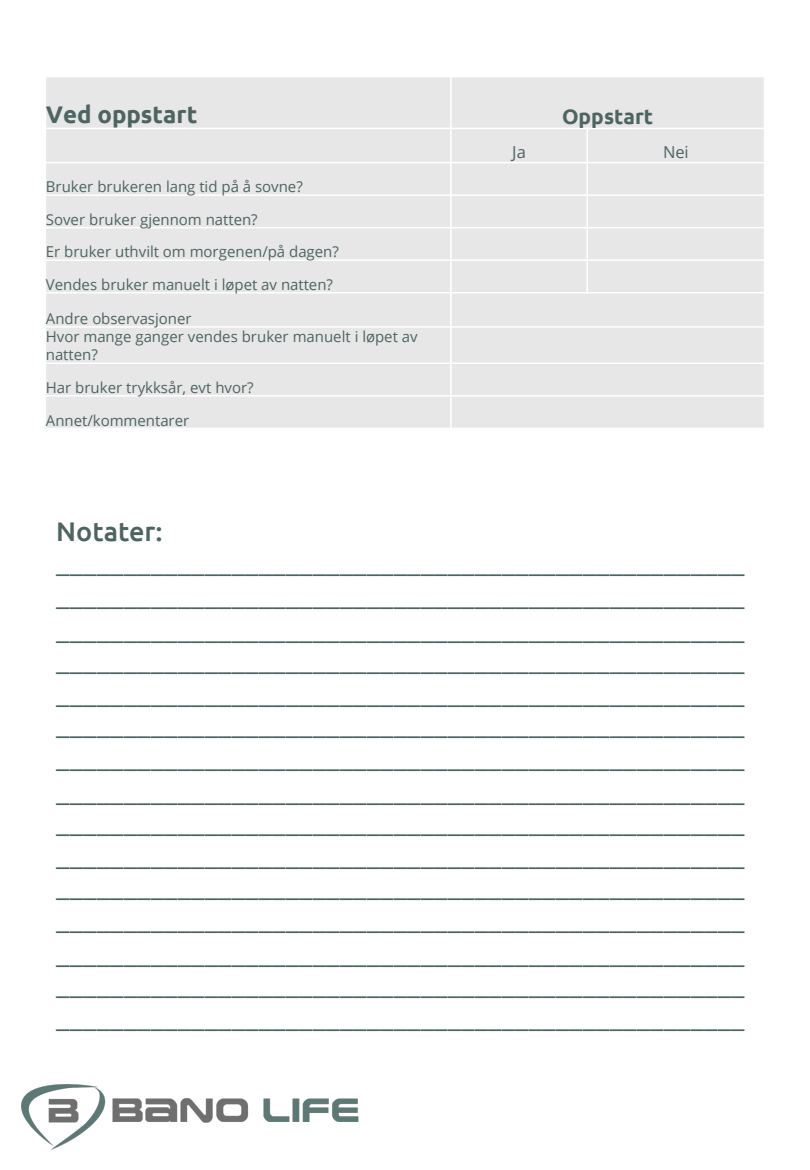
<style>
.page{position:relative;width:810px;height:1170px;background:#fff}
.page>*{position:absolute;margin:0;border:0;box-sizing:border-box;transform-origin:0 0}
.t1{font:27px/32.5px "Calibri";color:#4d6461;text-align:justify}
.t2{font:500 27px "Ubuntu";color:#4d6461}
.t3{font:700 24px "Ubuntu";color:#4d6461}
.t4{font:700 21px "Ubuntu";color:#4d6461}
.t5{font:16.5px "Open Sans";color:#4d6461}
.t6{font:15px/32.5px "Open Sans";color:#4d6461}
</style>
<div class="page">
<div style="left:45px;top:77px;width:406px;height:51px;background:#e7e7e7"></div>
<div style="left:451px;top:77px;width:314px;height:51px;background:#e7e7e7"></div>
<div style="left:45px;top:128px;width:406px;height:35px;background:#e7e7e7"></div>
<div style="left:451px;top:128px;width:136px;height:35px;background:#e7e7e7"></div>
<div style="left:587px;top:128px;width:178px;height:35px;background:#e7e7e7"></div>
<div style="left:45px;top:163px;width:406px;height:32px;background:#e7e7e7"></div>
<div style="left:451px;top:163px;width:136px;height:32px;background:#e7e7e7"></div>
<div style="left:587px;top:163px;width:178px;height:32px;background:#e7e7e7"></div>
<div style="left:45px;top:195px;width:406px;height:33px;background:#e7e7e7"></div>
<div style="left:451px;top:195px;width:136px;height:33px;background:#e7e7e7"></div>
<div style="left:587px;top:195px;width:178px;height:33px;background:#e7e7e7"></div>
<div style="left:45px;top:228px;width:406px;height:32px;background:#e7e7e7"></div>
<div style="left:451px;top:228px;width:136px;height:32px;background:#e7e7e7"></div>
<div style="left:587px;top:228px;width:178px;height:32px;background:#e7e7e7"></div>
<div style="left:45px;top:260px;width:406px;height:33px;background:#e7e7e7"></div>
<div style="left:451px;top:260px;width:136px;height:33px;background:#e7e7e7"></div>
<div style="left:587px;top:260px;width:178px;height:33px;background:#e7e7e7"></div>
<div style="left:45px;top:293px;width:406px;height:34px;background:#e7e7e7"></div>
<div style="left:451px;top:293px;width:314px;height:34px;background:#e7e7e7"></div>
<div style="left:45px;top:327px;width:406px;height:36px;background:#e7e7e7"></div>
<div style="left:451px;top:327px;width:314px;height:36px;background:#e7e7e7"></div>
<div style="left:45px;top:363px;width:406px;height:33px;background:#e7e7e7"></div>
<div style="left:451px;top:363px;width:314px;height:33px;background:#e7e7e7"></div>
<div style="left:45px;top:396px;width:406px;height:32px;background:#e7e7e7"></div>
<div style="left:451px;top:396px;width:314px;height:32px;background:#e7e7e7"></div>
<hr style="left:450px;top:76px;width:2px;height:353px;background:#fff">
<hr style="left:586px;top:128px;width:2px;height:165px;background:#fff">
<hr style="left:45px;top:128px;width:720px;height:1px;background:#fff">
<hr style="left:45px;top:162px;width:720px;height:1px;background:#fff">
<hr style="left:45px;top:194px;width:720px;height:2px;background:#fff">
<hr style="left:45px;top:227px;width:720px;height:1px;background:#fff">
<hr style="left:45px;top:259px;width:720px;height:2px;background:#fff">
<hr style="left:45px;top:292px;width:720px;height:1px;background:#fff">
<hr style="left:45px;top:326px;width:720px;height:2px;background:#fff">
<hr style="left:45px;top:363px;width:720px;height:1px;background:#fff">
<hr style="left:45px;top:395px;width:720px;height:2px;background:#fff">
<hr style="left:45px;top:76px;width:1px;height:353px;background:#fff">
<hr style="left:764px;top:76px;width:1px;height:353px;background:#fff">
<img style="left:22px;top:1084px;width:337px;height:65px">
<p class="t3" style="left:46px;top:101px;width:153px">Ved oppstart</p>
<p class="t4" style="left:562px;top:105px;width:93px">Oppstart</p>
<p class="t5" style="left:512px;top:140px;width:15px">Ja</p>
<p class="t5" style="left:663px;top:140px;width:27px">Nei</p>
<p class="t6" style="left:46px;top:170px;width:295px">Bruker brukeren lang tid på å sovne?<br>Sover bruker gjennom natten?<br>Er bruker uthvilt om morgenen/på dagen?<br>Vendes bruker manuelt i løpet av natten?</p>
<p class="t6" style="left:46px;top:309px;width:373px;line-height:18.1px">Andre observasjoner<br>Hvor mange ganger vendes bruker manuelt i løpet av natten?</p>
<p class="t6" style="left:46px;top:371px;width:209px">Har bruker trykksår, evt hvor?<br>Annet/kommentarer</p>
<p class="t2" style="left:56px;top:516px;width:108px">Notater:</p>
<p class="t1" style="left:56px;top:546px;width:690px">___________________________________________________ ___________________________________________________ ___________________________________________________ ___________________________________________________ ___________________________________________________ ___________________________________________________ ___________________________________________________ ___________________________________________________ ___________________________________________________ ___________________________________________________ ___________________________________________________ ___________________________________________________ ___________________________________________________ ___________________________________________________ ___________________________________________________</p>
</div>
